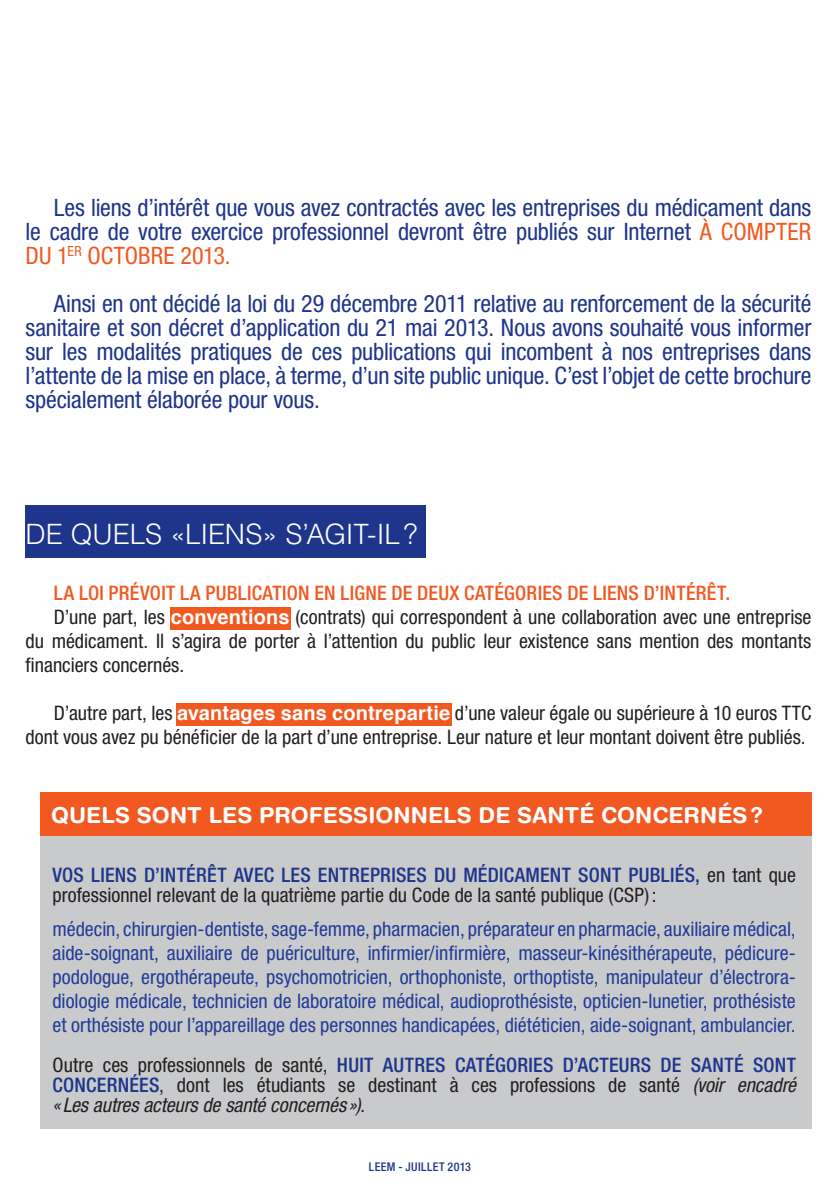
<style>
.page{position:relative;width:840px;height:1191px;background:#fff}
.page>*{position:absolute;margin:0;border:0;box-sizing:border-box;transform-origin:0 0}
.t1{font:300 28px "Helvetica";letter-spacing:-.01em;color:#fff}
.t2{font:condensed 24px/24px "Helvetica Neue LT Std";letter-spacing:-.01em;color:#1e358b;text-align:justify}
.t3{font:700 22px "Helvetica Rounded";letter-spacing:.005em;color:#fff}
.t4{font:condensed 20px/20px "Helvetica Neue LT Std";color:#231f20}
.t5{font:condensed 20px/24px "Helvetica Neue LT Std";color:#233b96;text-align:justify}
.t6{font:500 condensed 20px "Helvetica Neue LT Std";letter-spacing:.01em;color:#f15921}
.t7{font:500 condensed 12px "Helvetica Neue LT Std";letter-spacing:.03em;color:#1e358b}
.s1{color:#f15921}
.s2{font-family:"Helvetica";font-weight:700;font-stretch:normal;color:#fff}
.s3{font-weight:500;color:#1e358b}
.s4{font-style:italic}
</style>
<div class="page">
<div style="left:170px;top:607px;width:120px;height:22px;background:#f15921"></div>
<div style="left:176px;top:703px;width:275px;height:23px;background:#f15921"></div>
<div style="left:26px;top:505px;width:399px;height:53px;background:#1e358b"></div>
<div style="left:40px;top:835px;width:771px;height:294px;background:#c9cacc"></div>
<div style="left:40px;top:791px;width:771px;height:44px;background:#f15921"></div>
<p class="t2" style="left:26px;top:195px;width:787px;text-indent:28px">Les liens d’intérêt que vous avez contractés avec les entreprises du médicament dans le cadre de votre exercice professionnel devront être publiés sur Internet <span class="s1">à compter du 1</span><sup>er</sup> <span class="s1">octobre 2013.</span></p>
<p class="t2" style="left:26px;top:291px;width:787px;text-indent:28px">ainsi en ont décidé la loi du 29 décembre 2011 relative au renforcement de la sécurité sanitaire et son décret d’application du 21 mai 2013. Nous avons souhaité vous informer sur les modalités pratiques de ces publications qui incombent à nos entreprises dans l’attente de la mise en place, à terme, d’un site public unique. C’est l’objet de cette brochure spécialement élaborée pour vous.</p>
<h1 class="t1" style="left:26px;top:517px;width:393px">DE QUELS «LIENS» S’AGIT-IL?</h1>
<p class="t6" style="left:54px;top:581px;width:677px">LA LOI PRÉVOIT LA PUBLICATION EN LIGNE DE DEUX CATÉGORIES DE LIENS D’INTÉRÊT.</p>
<p class="t4" style="left:54px;top:607px;width:758px">D’une part, les <span class="s2">conventions</span> (contrats) qui correspondent à une collaboration avec une entreprise</p>
<p class="t4" style="left:25px;top:631px;width:786px">du médicament. Il s’agira de porter à l’attention du public leur existence sans mention des montants</p>
<p class="t4" style="left:25px;top:655px;width:160px">financiers concernés.</p>
<p class="t4" style="left:25px;top:701px;width:781px;line-height:24px;text-indent:28px">D’autre part, les <span class="s2">avantages sans contrepartie</span> d’une valeur égale ou supérieure à 10 euros TTC dont vous avez pu bénéficier de la part d’une entreprise. Leur nature et leur montant doivent être publiés.</p>
<p class="t3" style="left:51px;top:802px;width:713px">QUELS SONT LES PROFESSIONNELS DE SANTÉ CONCERNÉS?</p>
<p class="t4" style="left:52px;top:864px;width:744px"><span class="s3">VOS LIENS D’INTÉRÊT AVEC LES ENTREPRISES DU MÉDICAMENT SONT PUBLIÉS,</span> en tant que professionnel relevant de la quatrième partie du Code de la santé publique (CSP) :</p>
<p class="t5" style="left:52px;top:917px;width:744px">médecin, chirurgien-dentiste, sage-femme, pharmacien, préparateur en pharmacie, auxiliaire médical, aide-soignant, auxiliaire de puériculture, infirmier/infirmière, masseur-kinésithérapeute, pédicure&shy;podologue, ergothérapeute, psychomotricien, orthophoniste, orthoptiste, manipulateur d’électrora&shy;diologie médicale, technicien de laboratoire médical, audioprothésiste, opticien-lunetier, prothésiste et orthésiste pour l’appareillage des personnes handicapées, diététicien, aide-soignant, ambulancier.</p>
<p class="t4" style="left:52px;top:1055px;width:744px;text-align:justify">Outre ces professionnels de santé, <span class="s3">HUIT AUTRES CATÉGORIES D’ACTEURS DE SANTÉ SONT CONCERNÉES</span>, dont les étudiants se destinant à ces professions de santé <span class="s4">(voir encadré « Les autres acteurs de santé concernés »).</span></p>
<p class="t7" style="left:369px;top:1159px;width:14px">LEEM</p>
<p class="t7" style="left:398px;top:1159px;width:74px">- JUILLET 2013</p>
</div>
